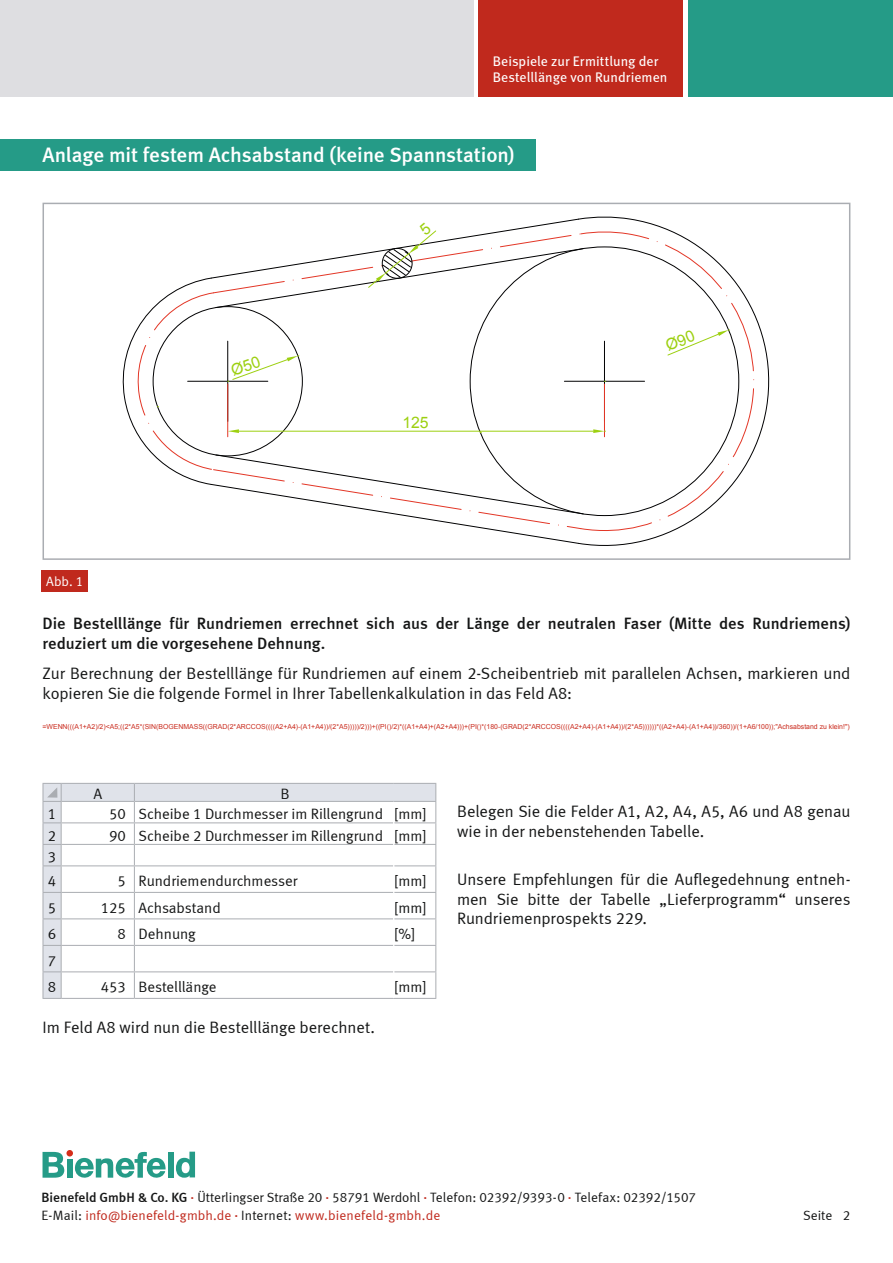
<style>
.page{position:relative;width:893px;height:1263px;background:#fff}
.page>*{position:absolute;margin:0;border:0;box-sizing:border-box;transform-origin:0 0}
.t1{font:21px "Meta Medium LF";letter-spacing:-.005em;color:#fff}
.t2{font:16.5px/19.8px "Meta Normal LF";letter-spacing:-.005em;color:#151616}
.t3{font:16.5px/19.8px "Meta Medium LF";color:#151616}
.t4{font:15.75px "Arial";color:#9dd011}
.t5{font:15px "Meta Normal LF";color:#151616}
.t6{font:15px/24px "Meta Normal LF Caps";color:#151616}
.t7{font:13.95px/16.6px "Meta Book LF";letter-spacing:.005em;color:#fff}
.t8{font:13.5px/18px "Meta Normal LF";color:#151616}
.t9{font:13.5px "Meta Normal LF";color:#fff}
.t10{font:6.9px "Arial";color:#ca2b1e}
.s1{font-family:"Meta Normal LF Caps"}
.s2{font-family:"Meta Medium LF"}
.s3{color:#c0291d}
</style>
<div class="page">
<svg style="left:43px;top:1152px;width:21px;height:26px"></svg>
<div style="left:67px;top:1159px;width:5px;height:19px;background:#259b87"></div>
<div style="left:168px;top:1152px;width:5px;height:26px;background:#259b87"></div>
<svg style="left:176px;top:1152px;width:19px;height:26px"></svg>
<svg style="left:75px;top:1151px;width:91px;height:27px"></svg>
<div style="left:66px;top:1150px;width:7px;height:6px;background:#d52d19;border-radius:50%"></div>
<div style="left:478px;top:0;width:205px;height:97px;background:#c0291d"></div>
<div style="left:688px;top:0;width:205px;height:97px;background:#259b87"></div>
<div style="left:0;top:0;width:473px;height:97px;background:#dedee1"></div>
<div style="left:62px;top:784px;width:373px;height:17px;background:#e0e3ea"></div>
<svg style="left:62px;top:823px;width:373px;height:175px"></svg>
<hr style="left:61px;top:822px;width:73px;height:1px;background:#aaadb2">
<hr style="left:134px;top:822px;width:259px;height:1px;background:#aaadb2">
<hr style="left:394px;top:822px;width:42px;height:1px;background:#aaadb2">
<hr style="left:61px;top:844px;width:73px;height:1px;background:#aaadb2">
<hr style="left:134px;top:844px;width:259px;height:1px;background:#aaadb2">
<hr style="left:394px;top:844px;width:42px;height:1px;background:#aaadb2">
<hr style="left:61px;top:865px;width:73px;height:1px;background:#aaadb2">
<hr style="left:134px;top:865px;width:259px;height:1px;background:#aaadb2">
<hr style="left:394px;top:865px;width:42px;height:1px;background:#aaadb2">
<hr style="left:61px;top:892px;width:73px;height:1px;background:#aaadb2">
<hr style="left:134px;top:892px;width:259px;height:1px;background:#aaadb2">
<hr style="left:394px;top:892px;width:42px;height:1px;background:#aaadb2">
<hr style="left:61px;top:918px;width:73px;height:1px;background:#aaadb2">
<hr style="left:134px;top:918px;width:259px;height:1px;background:#aaadb2">
<hr style="left:394px;top:918px;width:42px;height:1px;background:#aaadb2">
<hr style="left:61px;top:945px;width:73px;height:1px;background:#aaadb2">
<hr style="left:134px;top:945px;width:259px;height:1px;background:#aaadb2">
<hr style="left:394px;top:945px;width:42px;height:1px;background:#aaadb2">
<hr style="left:61px;top:971px;width:73px;height:1px;background:#aaadb2">
<hr style="left:134px;top:971px;width:259px;height:1px;background:#aaadb2">
<hr style="left:394px;top:971px;width:42px;height:1px;background:#aaadb2">
<hr style="left:61px;top:998px;width:73px;height:1px;background:#aaadb2">
<hr style="left:134px;top:998px;width:260px;height:1px;background:#aaadb2">
<hr style="left:394px;top:998px;width:42px;height:1px;background:#aaadb2">
<hr style="left:61px;top:783px;width:73px;height:1px;background:#aaadb2">
<hr style="left:134px;top:783px;width:260px;height:1px;background:#aaadb2">
<svg style="left:134px;top:784px;width:1px;height:214px"></svg>
<hr style="left:394px;top:783px;width:42px;height:1px;background:#aaadb2">
<svg style="left:435px;top:784px;width:1px;height:214px"></svg>
<hr style="left:61px;top:801px;width:73px;height:1px;background:#aaadb2">
<hr style="left:134px;top:801px;width:260px;height:1px;background:#aaadb2">
<hr style="left:394px;top:801px;width:42px;height:1px;background:#aaadb2">
<svg style="left:393px;top:823px;width:1px;height:175px"></svg>
<svg style="left:43px;top:783px;width:19px;height:216px;background:#d9dce2"></svg>
<div style="left:0;top:139px;width:536px;height:32px;background:#259b87"></div>
<div style="left:41px;top:570px;width:47px;height:22px;background:#c0291d"></div>
<svg style="left:580px;top:217px;width:189px;height:329px"></svg>
<hr style="left:564px;top:381px;width:81px;height:1px;background:#000102">
<hr style="left:604px;top:341px;width:1px;height:80px;background:#000102">
<hr style="left:604px;top:384px;width:1px;height:53px;background:#e33626">
<hr style="left:239px;top:431px;width:354px;height:1px;background:#9dd011">
<svg style="left:593px;top:429px;width:12px;height:4px"></svg>
<div style="left:43px;top:203px;width:807px;height:357px;border:2px solid #aaadb2"></div>
<svg style="left:665px;top:330px;width:65px;height:26px"></svg>
<svg style="left:123px;top:218px;width:461px;height:326px"></svg>
<p class="t7" style="left:493px;top:52px;width:176px">Beispiele zur Ermittlung der<br>Bestelllänge von Rundriemen</p>
<p class="t1" style="left:43px;top:143px;width:474px">Anlage mit festem Achsabstand (keine Spannstation)</p>
<p class="t9" style="left:46px;top:573px;width:39px">Abb. 1</p>
<p class="t4" style="left:402px;top:412px;width:28px">125</p>
<p class="t3" style="left:43px;top:614px;width:809px">Die Bestelllänge für Rundriemen errechnet sich aus der Länge der neutralen Faser (Mitte des Rundriemens) reduziert um die vorgesehene Dehnung.</p>
<p class="t2" style="left:43px;top:663px;width:809px">Zur Berechnung der Bestelllänge für Rundriemen auf einem 2-Scheibentrieb mit parallelen Achsen, markieren und kopieren Sie die folgende Formel in Ihrer Tabellenkalkulation in das Feld A8:</p>
<p class="t10" style="left:43px;top:722px;width:809px">=WENN(((A1+A2)/2)&lt;A5;((2*A5*(SIN(BOGENMASS((GRAD(2*ARCCOS((((A2+A4)-(A1+A4))/(2*A5)))))/2)))+((PI()/2)*((A1+A4)+(A2+A4)))+(PI()*(180-(GRAD(2*ARCCOS((((A2+A4)-(A1+A4))/(2*A5))))))*((A2+A4)-(A1+A4))/360))/(1+A6/100));"Achsabstand zu klein!")</p>
<p class="t6" style="left:93px;top:782px;width:10px">A</p>
<p class="t6" style="left:280px;top:782px;width:11px">B</p>
<p class="t6" style="left:48px;top:802px;width:10px">1</p>
<p class="t5" style="left:109px;top:805px;width:319px"><span class="s1">50</span> Scheibe 1 Durchmesser im Rillengrund [mm]</p>
<p class="t6" style="left:48px;top:823px;width:10px">2</p>
<p class="t5" style="left:109px;top:827px;width:319px"><span class="s1">90</span> Scheibe 2 Durchmesser im Rillengrund [mm]</p>
<p class="t6" style="left:48px;top:845px;width:10px">3<br>4</p>
<p class="t5" style="left:117px;top:872px;width:182px"><span class="s1">5</span> Rundriemendurchmesser</p>
<p class="t5" style="left:394px;top:872px;width:34px">[mm]</p>
<p class="t6" style="left:48px;top:895px;width:10px">5</p>
<p class="t5" style="left:101px;top:899px;width:122px"><span class="s1">125</span> Achsabstand</p>
<p class="t5" style="left:394px;top:899px;width:34px">[mm]</p>
<p class="t6" style="left:48px;top:922px;width:10px">6</p>
<p class="t5" style="left:117px;top:925px;width:80px"><span class="s1">8</span> Dehnung</p>
<p class="t5" style="left:394px;top:925px;width:22px">[%]</p>
<p class="t6" style="left:48px;top:947px;width:10px;line-height:26.5px">7<br>8</p>
<p class="t5" style="left:101px;top:978px;width:117px"><span class="s1">453</span> Bestelllänge</p>
<p class="t5" style="left:394px;top:978px;width:34px">[mm]</p>
<p class="t2" style="left:43px;top:1017px;width:334px">Im Feld A8 wird nun die Bestelllänge berechnet.</p>
<p class="t2" style="left:457px;top:801px;width:395px">Belegen Sie die Felder A1, A2, A4, A5, A6 und A8 genau wie in der nebenstehenden Tabelle.</p>
<p class="t2" style="left:457px;top:869px;width:395px;text-align:justify">Unsere Empfehlungen für die Auflegedehnung entneh&shy;men Sie bitte der Tabelle „Lieferprogramm“ unseres Rundriemenprospekts 229.</p>
<p class="t8" style="left:41px;top:1188px;width:656px"><span class="s2">Bienefeld GmbH &amp; Co. KG</span> <sup>.</sup> Ütterlingser Straße 20 <sup>.</sup> 58791 Werdohl <sup>.</sup> Telefon: 02392/9393-0 <sup>.</sup> Telefax: 02392/1507<br>E-Mail: <span class="s3">info@bienefeld-gmbh.de</span> <sup>.</sup> Internet: <span class="s3">www.bienefeld-gmbh.de</span></p>
<p class="t8" style="left:803px;top:1206px;width:49px">Seite 2</p>
</div>
